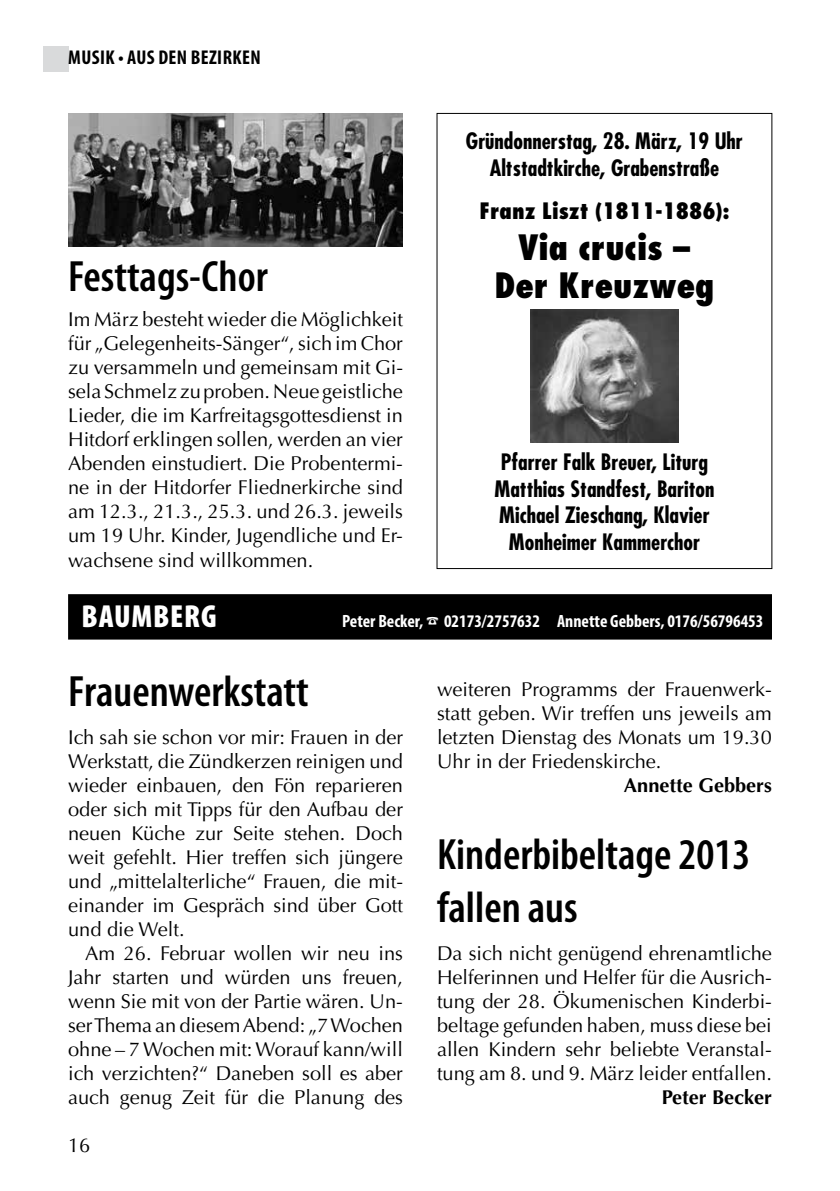
<style>
.page{position:relative;width:840px;height:1191px;background:#fff}
.page>*{position:absolute;margin:0;border:0;box-sizing:border-box;transform-origin:0 0}
.t1{font:600 condensed 44px/52.8px "Myriad Pro";color:#000}
.t2{font:800 condensed 34px/38px "Futura Std";color:#000;text-align:center}
.t3{font:900 condensed 32px "Myriad Pro";letter-spacing:.025em;color:#fff}
.t4{font:700 condensed 22px/26.4px "Futura Std";color:#000;text-align:center}
.t5{font:800 condensed 22px "Futura Std";color:#000}
.t6{font:20px/24px "Optima LT Std";color:#000;text-align:justify}
.t7{font:700 20px "Optima LT Std";color:#000}
.t8{font:700 condensed 20px "Myriad Pro";letter-spacing:.02em;color:#000}
.t9{font:700 condensed 17.8px "Myriad Pro";color:#fff}
</style>
<div class="page">
<div style="left:43px;top:46px;width:25px;height:25px;background:#d9dadb"></div>
<div style="left:69px;top:595px;width:701px;height:43px;background:#000"></div>
<div style="left:68px;top:594px;width:703px;height:45px;border:2px solid #000"></div>
<img style="left:68px;top:113px;width:335px;height:134px">
<div style="left:436px;top:113px;width:336px;height:456px;border:1px solid #000"></div>
<img style="left:530px;top:309px;width:148px;height:133px">
<p class="t8" style="left:68px;top:45px;width:194px">musik • Aus den Bezirken</p>
<h1 class="t1" style="left:68px;top:251px;width:201px">Festtags-Chor</h1>
<p class="t6" style="left:68px;top:308px;width:336px">Im März besteht wieder die Möglichkeit für „Gelegenheits-Sänger“, sich im Chor zu versammeln und gemeinsam mit Gi&shy;sela Schmelz zu proben. Neue geistliche Lieder, die im Karfreitagsgottesdienst in Hitdorf erklingen sollen, werden an vier Abenden einstudiert. Die Probentermi&shy;ne in der Hitdorfer Fliednerkirche sind am 12.3., 21.3., 25.3. und 26.3. jeweils um 19 Uhr. Kinder, Jugendliche und Er&shy;wachsene sind willkommen.</p>
<p class="t4" style="left:465px;top:128px;width:278px">Gründonnerstag, 28. März, 19 Uhr<br>Altstadtkirche, Grabenstraße</p>
<p class="t5" style="left:479px;top:197px;width:251px">Franz Liszt (1811-1886):</p>
<h2 class="t2" style="left:494px;top:228px;width:221px">Via crucis –<br>Der Kreuzweg</h2>
<p class="t4" style="left:494px;top:449px;width:221px">Pfarrer Falk Breuer, Liturg<br>Matthias Standfest, Bariton<br>Michael Zieschang, Klavier<br>Monheimer Kammerchor</p>
<h3 class="t3" style="left:81px;top:599px;width:137px">BAUMBERG</h3>
<p class="t9" style="left:342px;top:610px;width:422px">Peter Becker, 02173/2757632 Annette Gebbers, 0176/56796453</p>
<h1 class="t1" style="left:68px;top:666px;width:242px">Frauenwerkstatt</h1>
<p class="t6" style="left:68px;top:726px;width:336px">Ich sah sie schon vor mir: Frauen in der Werkstatt, die Zündkerzen reinigen und wieder einbauen, den Fön reparieren oder sich mit Tipps für den Aufbau der neuen Küche zur Seite stehen. Doch weit gefehlt. Hier treffen sich jüngere und „mittelalterliche“ Frauen, die mit&shy;einander im Gespräch sind über Gott und die Welt.</p>
<p class="t6" style="left:68px;top:942px;width:336px;text-indent:17px">Am 26. Februar wollen wir neu ins Jahr starten und würden uns freuen, wenn Sie mit von der Partie wären. Un&shy;ser Thema an diesem Abend: „7 Wochen ohne – 7 Wochen mit: Worauf kann/will ich verzichten?“ Daneben soll es aber auch genug Zeit für die Planung des</p>
<p class="t6" style="left:68px;top:1134px;width:24px">16</p>
<p class="t6" style="left:437px;top:678px;width:336px">weiteren Programms der Frauenwerk&shy;statt geben. Wir treffen uns jeweils am letzten Dienstag des Monats um 19.30<br>Uhr in der Friedenskirche.</p>
<p class="t7" style="left:623px;top:774px;width:149px">Annette Gebbers</p>
<h1 class="t1" style="left:437px;top:829px;width:315px">Kinderbibeltage 2013 fallen aus</h1>
<p class="t6" style="left:437px;top:942px;width:336px">Da sich nicht genügend ehrenamtliche Helferinnen und Helfer für die Ausrich&shy;tung der 28. Ökumenischen Kinderbi&shy;beltage gefunden haben, muss diese bei allen Kindern sehr beliebte Veranstal&shy;tung am 8. und 9. März leider entfallen.</p>
<p class="t7" style="left:661px;top:1086px;width:111px">Peter Becker</p>
</div>
